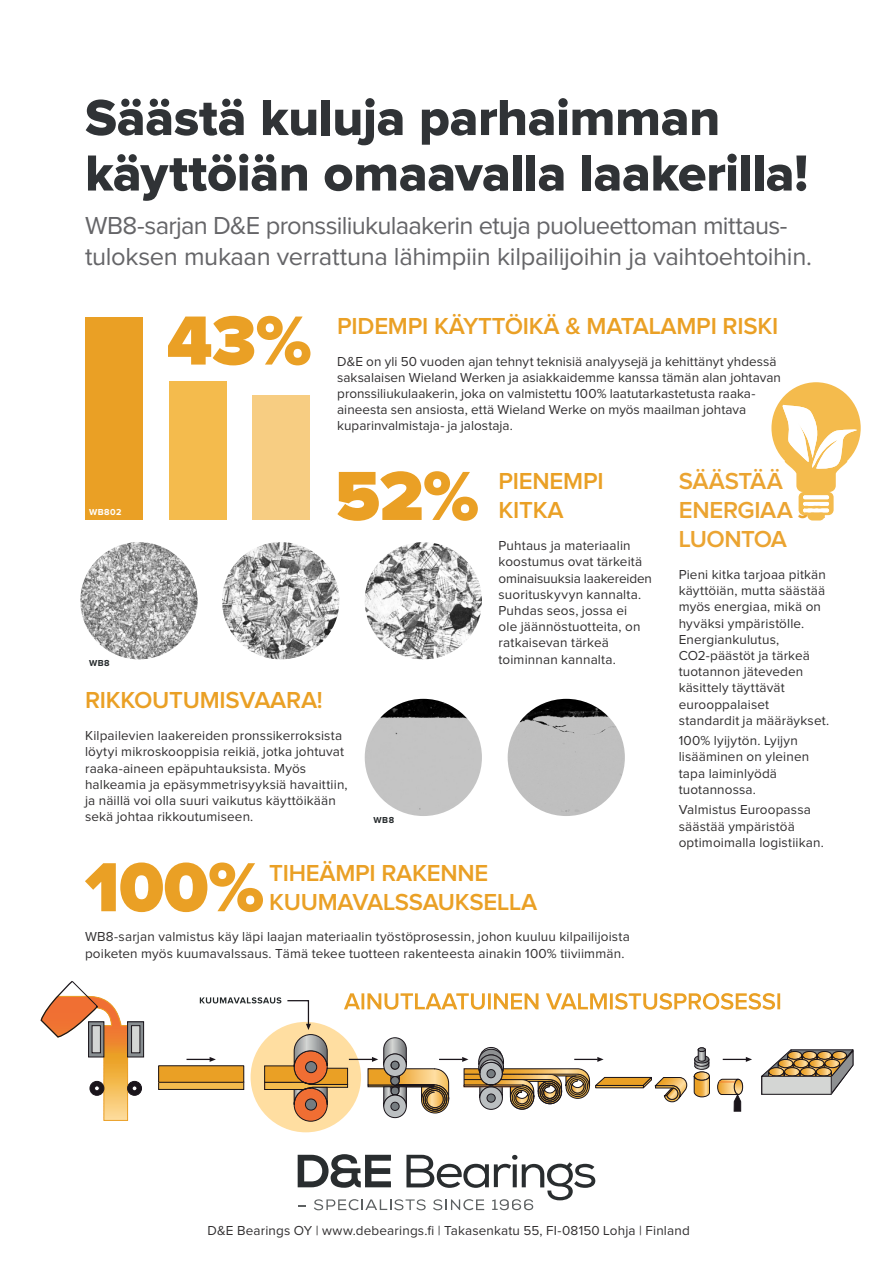
<style>
.page{position:relative;width:893px;height:1263px;background:#fff}
.page>*{position:absolute;margin:0;border:0;box-sizing:border-box;transform-origin:0 0}
.t1{font:900 72px "Proxima Nova";letter-spacing:-.01em;color:#eaa025}
.t2{font:52.5px/55.5px "Proxima Nova Extrabld";letter-spacing:-.01em;color:#303336}
.t3{font:25.5px/30.6px "Proxima Nova";letter-spacing:-.02em;color:#656568}
.t4{font:600 24px/28.8px "Proxima Nova";letter-spacing:-.01em;color:#eaa025}
.t5{font:600 24px/28.8px "Proxima Nova";letter-spacing:-.02em;color:#eba431}
.t6{font:13.5px/16.2px "Proxima Nova";letter-spacing:.01em;color:#312f30}
.t7{font:700 9px "Proxima Nova";letter-spacing:.05em;color:#252a2c}
.t8{font:700 9px "Proxima Nova";letter-spacing:.045em;color:#fff}
</style>
<div class="page">
<svg style="left:298px;top:1154px;width:297px;height:56px"></svg>
<div style="left:85px;top:318px;width:58px;height:202px;background:#eaa025"></div>
<div style="left:169px;top:382px;width:57px;height:138px;background:#f4bb4d"></div>
<div style="left:252px;top:395px;width:58px;height:125px;background:#f7cd82"></div>
<img style="left:80px;top:542px;width:118px;height:117px;border-radius:59px">
<img style="left:365px;top:542px;width:117px;height:117px;border-radius:59px">
<img style="left:222px;top:542px;width:117px;height:117px;border-radius:59px">
<div style="left:127px;top:1021px;width:17px;height:36px;border:1px solid #1a151b"></div>
<svg style="left:40px;top:981px;width:102px;height:140px"></svg>
<div style="left:158px;top:1082px;width:86px;height:7px;border:1px solid #1a151b"></div>
<div style="left:158px;top:1065px;width:86px;height:17px;border:1px solid #1a151b"></div>
<svg style="left:771px;top:382px;width:90px;height:138px"></svg>
<img style="left:365px;top:699px;width:117px;height:117px;border-radius:59px">
<img style="left:508px;top:699px;width:117px;height:117px;border-radius:59px">
<svg style="left:159px;top:993px;width:695px;height:139px"></svg>
<p class="t2" style="left:85px;top:92px;width:725px">Säästä kuluja parhaimman käyttöiän omaavalla laakerilla!</p>
<p class="t3" style="left:85px;top:212px;width:728px">WB8-sarjan D&amp;E pronssiliukulaakerin etuja puolueettoman mittaus&shy;tuloksen mukaan verrattuna lähimpiin kilpailijoihin ja vaihtoehtoihin.</p>
<p class="t1" style="left:167px;top:308px;width:147px">43%</p>
<p class="t4" style="left:337px;top:312px;width:443px">PIDEMPI KÄYTTÖIKÄ &amp; MATALAMPI RISKI</p>
<p class="t6" style="left:337px;top:353px;width:445px">D&amp;E on yli 50 vuoden ajan tehnyt teknisiä analyysejä ja kehittänyt yhdessä saksalaisen Wieland Werken ja asiakkaidemme kanssa tämän alan johtavan pronssiliukulaakerin, joka on valmistettu 100% laatutarkastetusta raaka&shy;aineesta sen ansiosta, että Wieland Werke on myös maailman johtava kuparinvalmistaja- ja jalostaja.</p>
<p class="t8" style="left:89px;top:508px;width:34px">WB802</p>
<p class="t7" style="left:89px;top:659px;width:22px">WB8</p>
<p class="t1" style="left:335px;top:463px;width:146px">52%</p>
<p class="t4" style="left:499px;top:468px;width:106px">PIENEMPI<br>KITKA</p>
<p class="t6" style="left:499px;top:538px;width:155px">Puhtaus ja materiaalin koostumus ovat tärkeitä ominaisuuksia laakereiden suorituskyvyn kannalta.<br>Puhdas seos, jossa ei<br>ole jäännöstuotteita, on ratkaisevan tärkeä toiminnan kannalta.</p>
<p class="t4" style="left:85px;top:687px;width:239px">RIKKOUTUMISVAARA!</p>
<p class="t6" style="left:85px;top:728px;width:264px">Kilpailevien laakereiden pronssikerroksista löytyi mikroskooppisia reikiä, jotka johtuvat raaka-aineen epäpuhtauksista. Myös halkeamia ja epäsymmetrisyyksiä havaittiin, ja näillä voi olla suuri vaikutus käyttöikään sekä johtaa rikkoutumiseen.</p>
<p class="t7" style="left:374px;top:816px;width:22px">WB8</p>
<p class="t4" style="left:269px;top:859px;width:270px">TIHEÄMPI RAKENNE<br>KUUMAVALSSAUKSELLA</p>
<p class="t6" style="left:85px;top:929px;width:546px">WB8-sarjan valmistus käy läpi laajan materiaalin työstöprosessin, johon kuuluu kilpailijoista poiketen myös kuumavalssaus. Tämä tekee tuotteen rakenteesta ainakin 100% tiiviimmän.</p>
<p class="t1" style="left:85px;top:854px;width:181px">100%</p>
<p class="t5" style="left:679px;top:468px;width:148px">SÄÄSTÄÄ<br>ENERGIAA JA<br>LUONTOA</p>
<p class="t6" style="left:679px;top:567px;width:152px">Pieni kitka tarjoaa pitkän käyttöiän, mutta säästää myös energiaa, mikä on hyväksi ympäristölle.<br>Energiankulutus,<br>CO2-päästöt ja tärkeä tuotannon jäteveden käsittely täyttävät eurooppalaiset standardit ja määräykset.</p>
<p class="t6" style="left:679px;top:733px;width:132px">100% lyijytön. Lyijyn lisääminen on yleinen tapa laiminlyödä tuotannossa.</p>
<p class="t6" style="left:679px;top:802px;width:147px">Valmistus Euroopassa säästää ympäristöä optimoimalla logistiikan.</p>
<p class="t6" style="left:207px;top:1223px;width:484px">D&amp;E Bearings OY | www.debearings.fi | Takasenkatu 55, FI-08150 Lohja | Finland</p>
</div>
